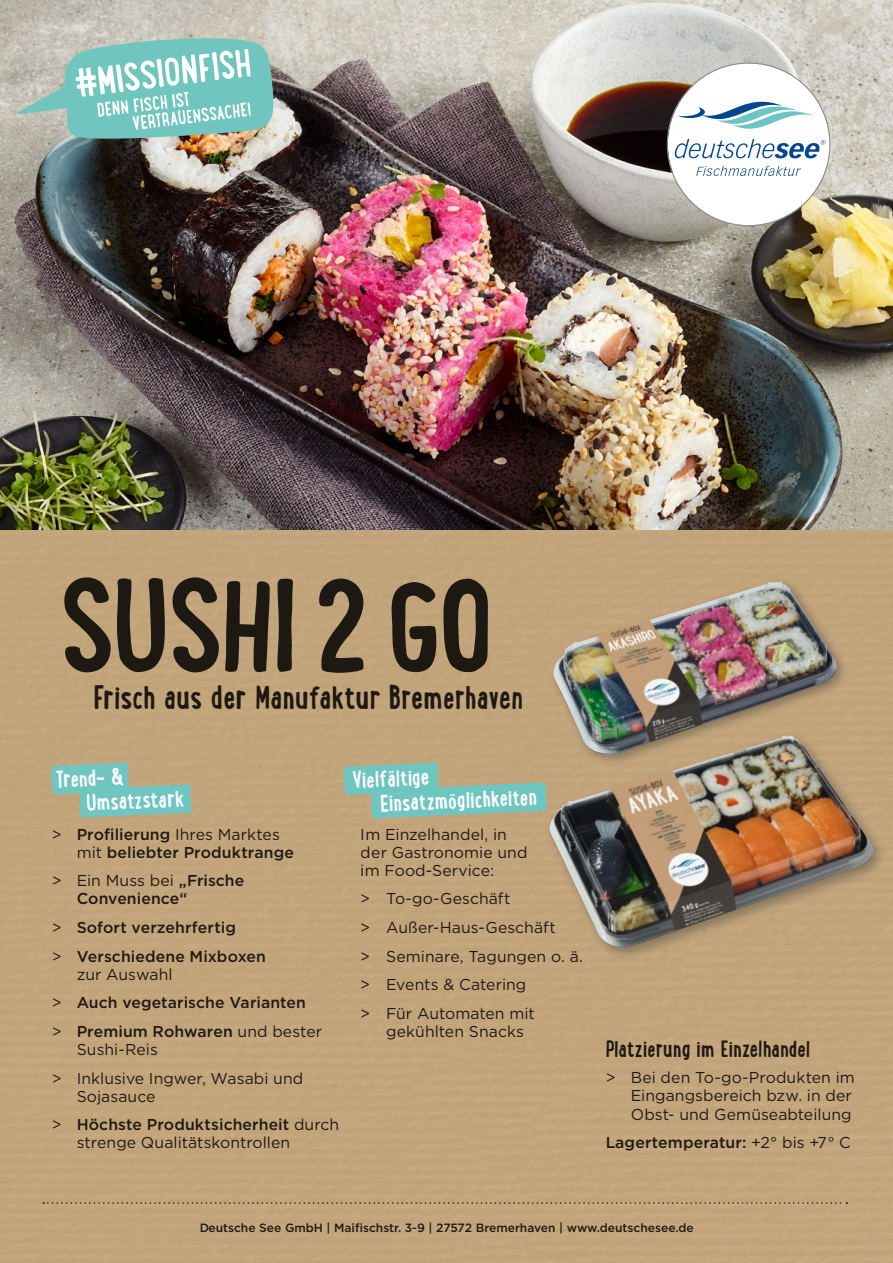
<style>
.page{position:relative;width:893px;height:1263px;background:#fff}
.page>*{position:absolute;margin:0;border:0;box-sizing:border-box;transform-origin:0 0}
.t1{font:700 141.6px "Lunch Box";letter-spacing:-.015em;color:#000}
.t2{font:700 36px "Lunch Box";letter-spacing:-.005em;color:#000}
.t3{font:700 25.2px "Lunch Box";color:#fff}
.t4{font:700 25.2px "Lunch Box";color:#000}
.t5{font:15.75px/28.7px "Gotham";letter-spacing:.005em;color:#000}
.t6{font:500 15.75px/28.7px "Gotham";letter-spacing:.005em;color:#000}
.t7{font:500 12px "Gotham";color:#000}
.s1{font-weight:400}
</style>
<div class="page">
<img style="left:0;top:0;width:893px;height:530px">
<div style="left:0;top:530px;width:893px;height:733px;background:#c3a57c"></div>
<svg style="left:667px;top:63px;width:163px;height:163px"></svg>
<svg style="left:343px;top:763px;width:201px;height:55px;background:#8bb9a7"></svg>
<svg style="left:43px;top:1202px;width:804px;height:2px;background:#a48b68"></svg>
<svg style="left:51px;top:762px;width:140px;height:55px;background:#8abaa8"></svg>
<div style="left:548px;top:577px;width:301px;height:191px;background:#c3a57c"></div>
<img style="left:553px;top:582px;width:284px;height:148px">
<div style="left:544px;top:730px;width:343px;height:232px;background:#61574a;opacity:.6"></div>
<img style="left:549px;top:735px;width:324px;height:213px">
<svg style="left:17px;top:38px;width:256px;height:101px;background:#9acbc4"></svg>
<h1 class="t1" style="left:59px;top:530px;width:436px">SUSHI2GO</h1>
<h2 class="t2" style="left:94px;top:673px;width:431px">Frisch aus der Manufaktur Bremerhaven</h2>
<h3 class="t3" style="left:55px;top:762px;width:70px;rotate:-2deg">Trend- &amp;</h3>
<h3 class="t3" style="left:352px;top:763px;width:79px;rotate:-2deg">Vielfältige</h3>
<h3 class="t3" style="left:86px;top:785px;width:99px;rotate:-2deg">Umsatzstark</h3>
<h3 class="t3" style="left:380px;top:786px;width:158px;rotate:-2deg">Einsatzmöglichkeiten</h3>
<p class="t6" style="left:77px;top:825px;width:219px;line-height:18px;text-indent:-26px"><span class="s1">&gt;</span> Profilierung <span class="s1">Ihres Marktes mit</span> beliebter Produktrange</p>
<p class="t6" style="left:77px;top:871px;width:169px;line-height:18px;text-indent:-26px"><span class="s1">&gt; Ein Muss bei</span> „Frische<br>Convenience“</p>
<p class="t6" style="left:51px;top:913px;width:216px"><span class="s1">&gt;</span> Sofort verzehrfertig<br><span class="s1">&gt;</span> Verschiedene Mixboxen</p>
<p class="t6" style="left:51px;top:959px;width:272px;text-indent:26px"><span class="s1">zur Auswahl<br>&gt;</span> Auch vegetarische Varianten<br><span class="s1">&gt;</span> Premium Rohwaren <span class="s1">und bester</span></p>
<p class="t5" style="left:51px;top:1035px;width:254px;text-indent:26px">Sushi-Reis<br>&gt; Inklusive Ingwer, Wasabi und</p>
<p class="t6" style="left:51px;top:1081px;width:290px;text-indent:26px"><span class="s1">Sojasauce<br>&gt;</span> Höchste Produktsicherheit <span class="s1">durch</span></p>
<p class="t5" style="left:77px;top:1128px;width:215px">strenge Qualitätskontrollen</p>
<p class="t5" style="left:361px;top:825px;width:168px;line-height:18px">Im Einzelhandel, in der Gastronomie und im Food-Service:</p>
<p class="t5" style="left:361px;top:884px;width:224px">&gt; To-go-Geschäft<br>&gt; Außer-Haus-Geschäft<br>&gt; Seminare, Tagungen o. ä. &gt; Events &amp; Catering<br>&gt; Für Automaten mit</p>
<p class="t5" style="left:386px;top:1017px;width:139px">gekühlten Snacks</p>
<h3 class="t4" style="left:605px;top:1031px;width:207px">Platzierung im Einzelhandel</h3>
<p class="t5" style="left:631px;top:1068px;width:226px;line-height:18px;text-indent:-26px">&gt; Bei den To-go-Produkten im<br>Eingangsbereich bzw. in der<br>Obst- und Gemüseabteilung</p>
<p class="t6" style="left:605px;top:1128px;width:247px">Lagertemperatur: <span class="s1">+2° bis +7° C</span></p>
<p class="t7" style="left:199px;top:1219px;width:496px">Deutsche See GmbH | Maifischstr. 3-9 | 27572 Bremerhaven | www.deutschesee.de</p>
</div>
